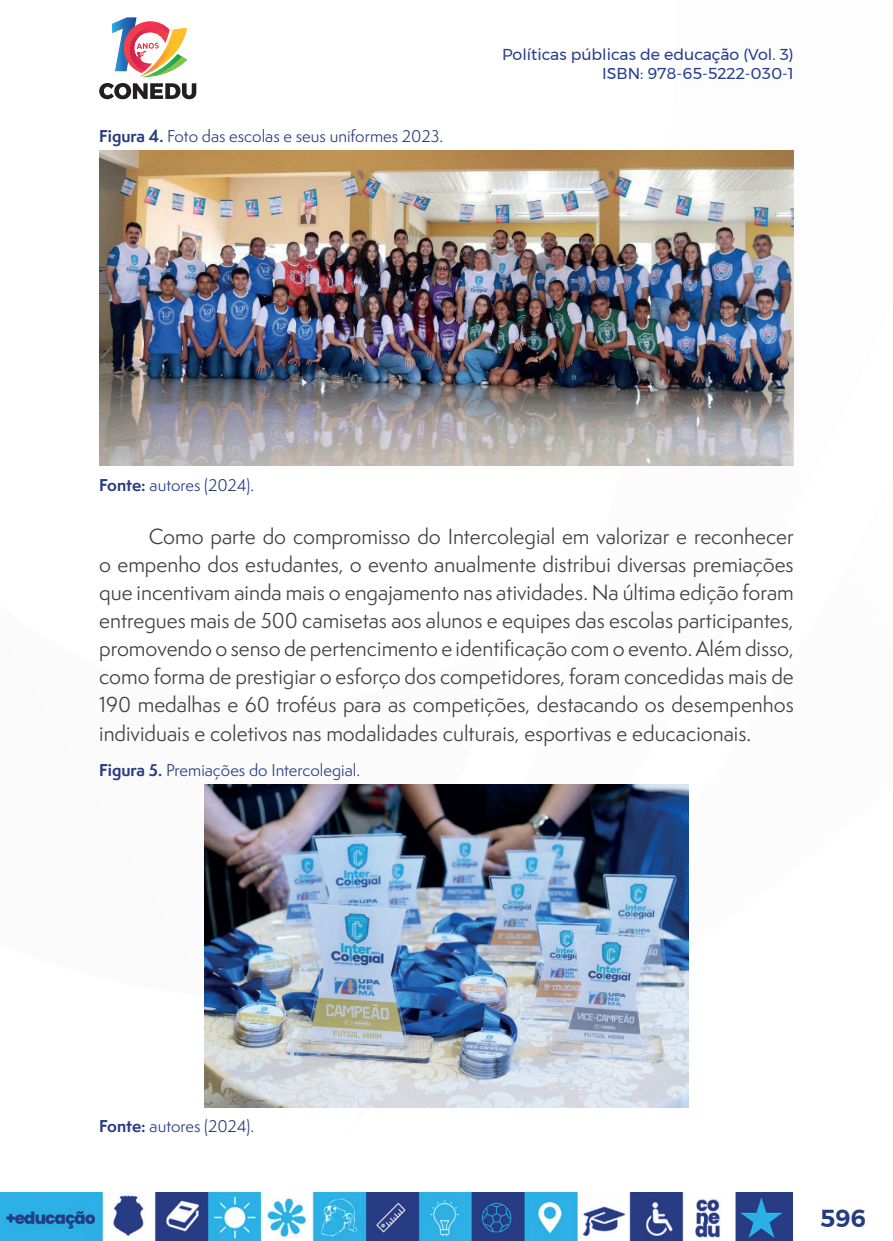
<style>
.page{position:relative;width:893px;height:1241px;background:#fff}
.page>*{position:absolute;margin:0;border:0;box-sizing:border-box;transform-origin:0 0}
.t1{font:600 24.5px "Montserrat";color:#263c82}
._7_CORPO{font:20.12px/28px "Semplicita Pro";color:#3e3e3f;text-align:justify}
._9_LEGENDAS{font:15.75px "Semplicita Pro";color:#263c82}
.t2{font:15.75px/18.9px "Montserrat";color:#253f8e;text-align:right}
._13_FONTES{font:15.75px "Semplicita Pro";color:#263c82}
.s1{font-weight:700}
</style>
<div class="page">
<svg style="left:112px;top:17px;width:75px;height:60px"></svg>
<svg style="left:99px;top:83px;width:97px;height:16px"></svg>
<img style="left:0;top:1192px;width:793px;height:48px">
<img style="left:99px;top:151px;width:695px;height:314px">
<img style="left:205px;top:784px;width:483px;height:322px">
<p class="_9_LEGENDAS" style="left:99px;top:125px;width:346px"><span class="s1">Figura 4.</span> Foto das escolas e seus uniformes 2023.</p>
<p class="t2" style="left:502px;top:45px;width:293px">Políticas públicas de educação (Vol. 3)<br>ISBN: 978-65-5222-030-1</p>
<p class="_13_FONTES" style="left:99px;top:473px;width:156px"><span class="s1">Fonte:</span> autores (2024).</p>
<p class="_7_CORPO" style="left:99px;top:522px;width:696px;text-indent:50px">Como parte do compromisso do Intercolegial em valorizar e reconhecer o empenho dos estudantes, o evento anualmente distribui diversas premiações que incentivam ainda mais o engajamento nas atividades. Na última edição foram entregues mais de 500 camisetas aos alunos e equipes das escolas participantes, promovendo o senso de pertencimento e identificação com o evento. Além disso, como forma de prestigiar o esforço dos competidores, foram concedidas mais de 190 medalhas e 60 troféus para as competições, destacando os desempenhos individuais e coletivos nas modalidades culturais, esportivas e educacionais.</p>
<p class="_9_LEGENDAS" style="left:99px;top:758px;width:262px"><span class="s1">Figura 5.</span> Premiações do Intercolegial.</p>
<p class="_13_FONTES" style="left:99px;top:1114px;width:156px"><span class="s1">Fonte:</span> autores (2024).</p>
<p class="t1" style="left:820px;top:1198px;width:48px">596</p>
</div>
